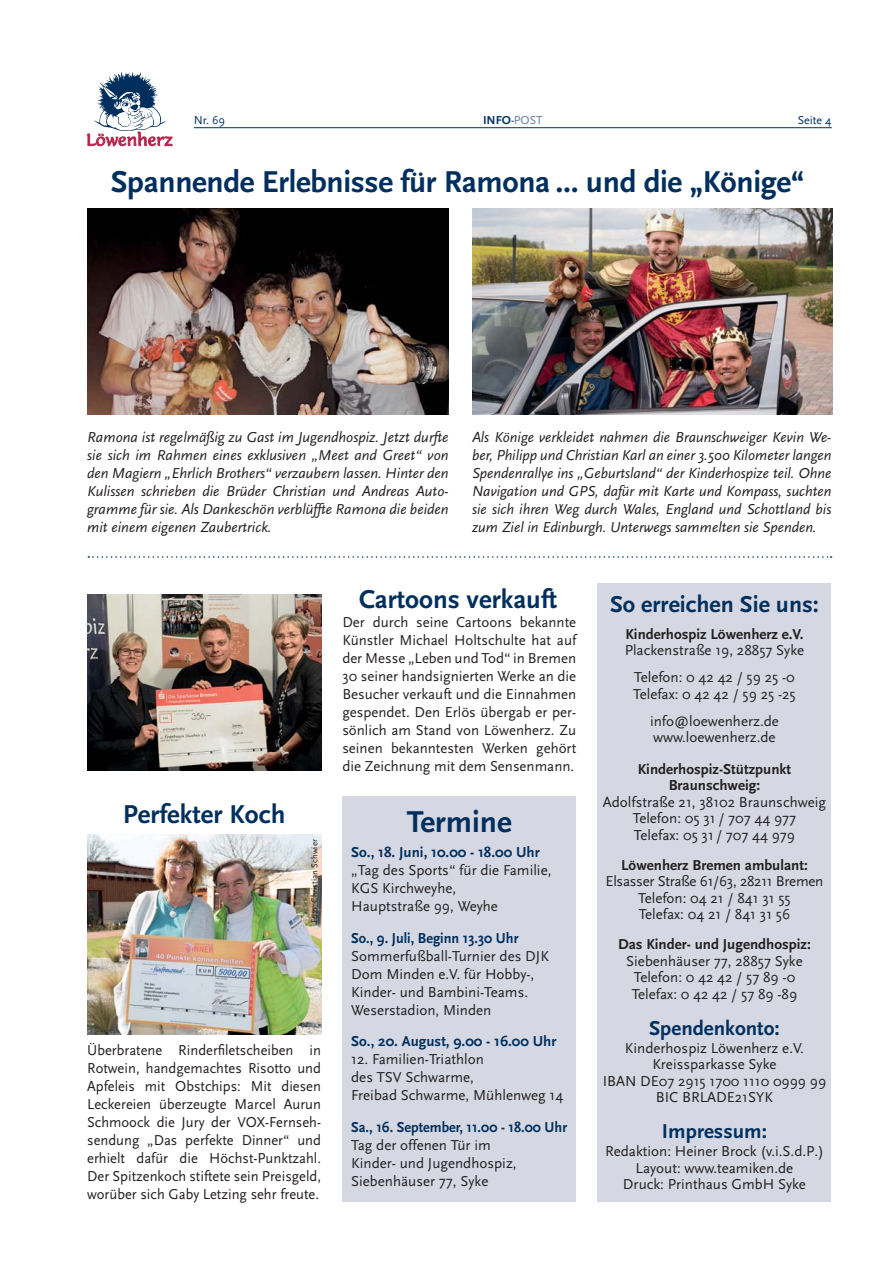
<style>
.page{position:relative;width:893px;height:1263px;background:#fff}
.page>*{position:absolute;margin:0;border:0;box-sizing:border-box;transform-origin:0 0}
.t1{font:700 31.5px "Scala Sans";letter-spacing:-.01em;color:#002f5e}
.t2{font:700 27px "Scala Sans";color:#002f5e}
.t3{font:700 24px "Scala Sans";color:#002f5e}
.t4{font:700 21px "Scala Sans";color:#002f5e}
.t5{font:15px/18px "Scala Sans";color:#231f20;text-align:center}
.t6{font:italic 15px/18px "Scala Sans";color:#231f20;text-align:justify}
.t7{font:700 15px/16.5px "Scala Sans";color:#231f20;text-align:center}
.t8{font:15px/16.5px "Scala Sans";letter-spacing:-.02em;color:#231f20;text-align:center}
.t9{font:700 15px "Scala Sans";color:#002f5e;scale:.95 1}
.t10{font:700 15px "Scala Sans";color:#002f5e}
.t11{font:12px "Scala Sans";color:#002f5e}
.t12{font:700 12px "Scala Sans";color:#002f5e}
.t13{font:9px "Scala Sans";color:#231f20}
.s1{font-weight:400}
.s2{font-weight:400;color:#697a9d}
</style>
<div class="page">
<hr style="left:194px;top:127px;width:638px;height:1px;background:#002f5e">
<svg style="left:87px;top:72px;width:85px;height:74px"></svg>
<div style="left:597px;top:583px;width:234px;height:619px;background:#d5d8e3"></div>
<div style="left:342px;top:796px;width:234px;height:406px;background:#d5d8e3"></div>
<img style="left:87px;top:208px;width:362px;height:207px">
<img style="left:472px;top:208px;width:360px;height:207px">
<img style="left:87px;top:834px;width:234px;height:200px">
<img style="left:88px;top:594px;width:233px;height:176px">
<svg style="left:88px;top:556px;width:744px;height:2px"></svg>
<p class="t11" style="left:194px;top:114px;width:33px">Nr. 69</p>
<p class="t12" style="left:483px;top:115px;width:61px">INFO<span class="s1">-</span><span class="s2">POST</span></p>
<p class="t11" style="left:798px;top:114px;width:35px">Seite 4</p>
<h1 class="t1" style="left:111px;top:169px;width:695px">Spannende Erlebnisse für Ramona ... und die „Könige“</h1>
<p class="t6" style="left:87px;top:429px;width:363px">Ramona ist regelmäßig zu Gast im Jugendhospiz. Jetzt durfte sie sich im Rahmen eines exklusiven „Meet and Greet“ von den Magiern „Ehrlich Brothers“ verzaubern lassen. Hinter den Kulissen schrieben die Brüder Christian und Andreas Auto&shy;gramme für sie. Als Dankeschön verblüffte Ramona die beiden mit einem eigenen Zaubertrick.</p>
<p class="t6" style="left:472px;top:429px;width:361px">Als Könige verkleidet nahmen die Braunschweiger Kevin We&shy;ber, Philipp und Christian Karl an einer 3.500 Kilometer langen Spendenrallye ins „Geburtsland“ der Kinderhospize teil. Ohne Navigation und GPS, dafür mit Karte und Kompass, suchten sie sich ihren Weg durch Wales, England und Schottland bis zum Ziel in Edinburgh. Unterwegs sammelten sie Spenden.</p>
<h2 class="t2" style="left:123px;top:804px;width:164px">Perfekter Koch</h2>
<p class="t13" style="left:311px;top:923px;width:85px;rotate:-90deg">Foto: Christian Schwier</p>
<p class="t5" style="left:87px;top:1042px;width:235px;text-align:justify">Überbratene Rinderfiletscheiben in Rotwein, handgemachtes Risotto und Apfeleis mit Obstchips: Mit diesen Leckereien überzeugte Marcel Aurun Schmoock die Jury der VOX-Fernseh&shy;sendung „Das perfekte Dinner“ und erhielt dafür die Höchst-Punktzahl.<br>Der Spitzenkoch stiftete sein Preisgeld, worüber sich Gaby Letzing sehr freute.</p>
<h2 class="t2" style="left:359px;top:588px;width:199px">Cartoons verkauft</h2>
<p class="t5" style="left:342px;top:614px;width:235px;text-align:justify">Der durch seine Cartoons bekannte Künstler Michael Holtschulte hat auf der Messe „Leben und Tod“ in Bremen 30 seiner handsignierten Werke an die Besucher verkauft und die Einnahmen gespendet. Den Erlös übergab er per&shy;sönlich am Stand von Löwenherz. Zu seinen bekanntesten Werken gehört die Zeichnung mit dem Sensenmann.</p>
<h1 class="t1" style="left:407px;top:809px;width:107px">Termine</h1>
<p class="t10" style="left:351px;top:846px;width:190px">So., 18. Juni, 10.00 - 18.00 Uhr</p>
<p class="t5" style="left:351px;top:862px;width:202px;text-align:left">„Tag des Sports“ für die Familie,<br>KGS Kirchweyhe,<br>Hauptstraße 99, Weyhe</p>
<p class="t9" style="left:351px;top:932px;width:178px">So., 9. Juli, Beginn 13.30 Uhr</p>
<p class="t5" style="left:351px;top:948px;width:199px;text-align:left">Sommerfußball-Turnier des DJK<br>Dom Minden e.V. für Hobby-,<br>Kinder- und Bambini-Teams.<br>Weserstadion, Minden</p>
<p class="t10" style="left:351px;top:1035px;width:207px">So., 20. August, 9.00 - 16.00 Uhr</p>
<p class="t5" style="left:351px;top:1051px;width:214px;text-align:left">12. Familien-Triathlon<br>des TSV Schwarme,<br>Freibad Schwarme, Mühlenweg 14</p>
<p class="t9" style="left:351px;top:1121px;width:229px">Sa., 16. September, 11.00 - 18.00 Uhr</p>
<p class="t5" style="left:351px;top:1137px;width:167px;text-align:left">Tag der offenen Tür im<br>Kinder- und Jugendhospiz,<br>Siebenhäuser 77, Syke</p>
<h3 class="t3" style="left:610px;top:595px;width:210px">So erreichen Sie uns:</h3>
<p class="t7" style="left:625px;top:627px;width:180px">Kinderhospiz Löwenherz e.V.</p>
<p class="t5" style="left:625px;top:638px;width:181px;line-height:27px">Plackenstraße 19, 28857 Syke<br>Telefon: 0 42 42 / 59 25 -0</p>
<p class="t5" style="left:633px;top:681px;width:164px;line-height:27px">Telefax: 0 42 42 / 59 25 -25 info@loewenherz.de</p>
<p class="t5" style="left:653px;top:729px;width:124px">www.loewenherz.de</p>
<p class="t7" style="left:638px;top:762px;width:155px">Kinderhospiz-Stützpunkt<br>Braunschweig:</p>
<p class="t5" style="left:603px;top:795px;width:225px;line-height:16.5px">Adolfstraße 21, 38102 Braunschweig<br>Telefon: 05 31 / 707 44 977<br>Telefax: 05 31 / 707 44 979</p>
<p class="t7" style="left:621px;top:858px;width:188px">Löwenherz Bremen ambulant:</p>
<p class="t8" style="left:605px;top:874px;width:219px">Elsasser Straße 61/63, 28211 Bremen<br>Telefon: 04 21 / 841 31 55<br>Telefax: 04 21 / 841 31 56</p>
<p class="t7" style="left:618px;top:938px;width:194px">Das Kinder- und Jugendhospiz:</p>
<p class="t5" style="left:626px;top:954px;width:178px;line-height:16.5px">Siebenhäuser 77, 28857 Syke<br>Telefon: 0 42 42 / 57 89 -0<br>Telefax: 0 42 42 / 57 89 -89</p>
<h3 class="t4" style="left:649px;top:1020px;width:132px">Spendenkonto:</h3>
<p class="t5" style="left:603px;top:1041px;width:225px;line-height:16.5px">Kinderhospiz Löwenherz e.V.<br>Kreissparkasse Syke<br>IBAN DE07 2915 1700 1110 0999 99<br>BIC BRLADE21SYK</p>
<h3 class="t4" style="left:662px;top:1123px;width:106px">Impressum:</h3>
<p class="t5" style="left:605px;top:1144px;width:220px;line-height:16.5px">Redaktion: Heiner Brock (v.i.S.d.P.)<br>Layout: www.teamiken.de<br>Druck: Printhaus GmbH Syke</p>
</div>
